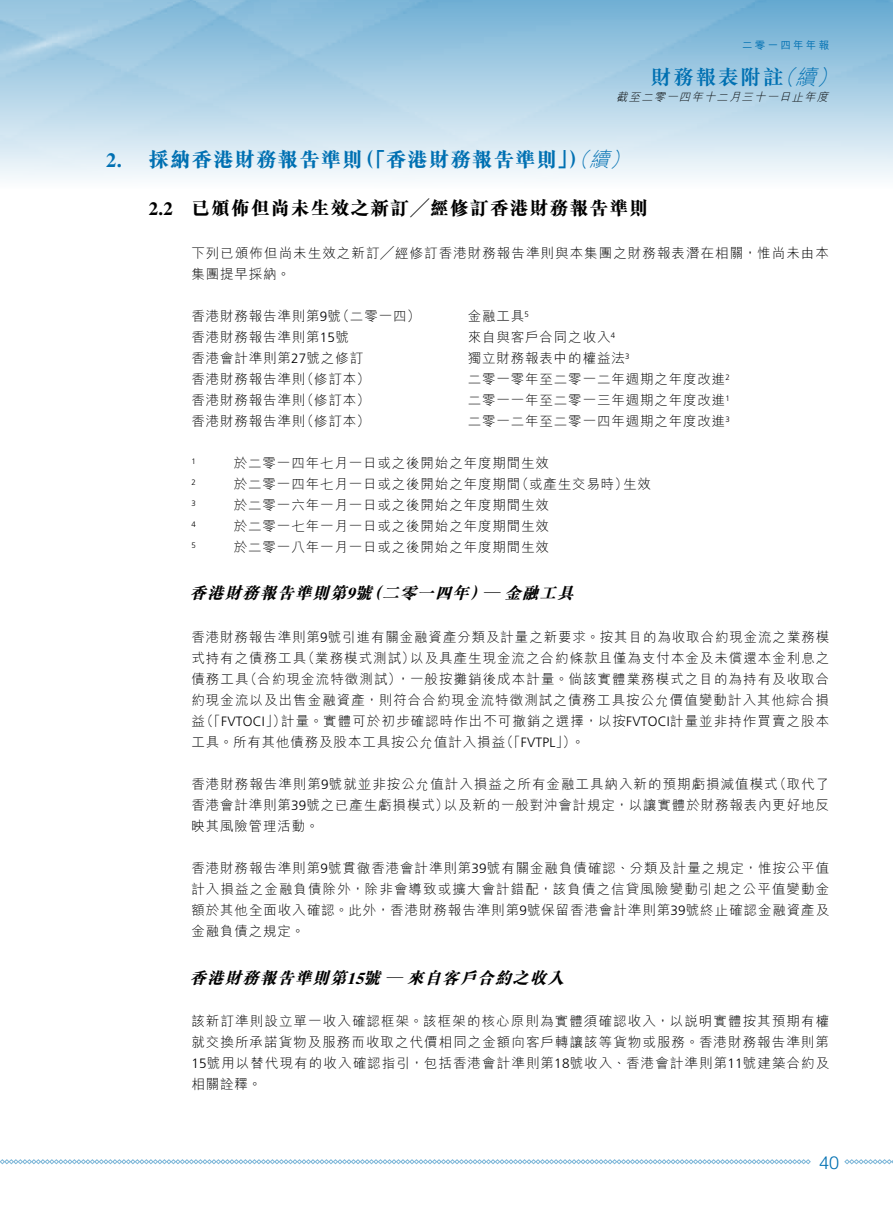
<style>
.page{position:relative;width:893px;height:1212px;background:#fff}
.page>*{position:absolute;margin:0;border:0;box-sizing:border-box;transform-origin:0 0}
._01_Subhead_1{font:700 21px "M Sung HK";letter-spacing:.065em;color:#0070b2}
._01_Subhead_1-2{font:italic 300 21px "M Hei HK";color:#0070b2}
._01_Subhead_1-3{font:800 20.25px "M Sung HK";letter-spacing:.06em;color:#0070b2}
._01_Subhead_1-4{font:italic 300 20.25px "M Hei HK";color:#0070b2}
._01_Subhead_1-5{font:700 20.25px "Times LT Std";color:#0070b2}
._02_Subhead_2{font:800 18.75px "M Sung HK";letter-spacing:.06em;color:#000}
._02_Subhead_2-2{font:700 18.75px "Times LT Std";color:#000}
.t1{font:300 18px "Helvetica LT Std";color:#0070b2}
._03_Subhead_3{font:italic 800 16.5px "M Sung HK";color:#000}
._03_Subhead_3-2{font:italic 700 16.5px "Times LT Std";color:#000}
._00_Body_Text{font:300 13.5px/21px "M Hei HK";letter-spacing:.065em;color:#000}
._00_Body_Text-2{font:300 13.5px "Frutiger LT Std";letter-spacing:.015em;color:#000}
.t2{font:italic 300 11.25px "M Hei HK";color:#000}
.t3{font:500 10.5px "M Hei HK";letter-spacing:.215em;color:#0070b2}
._00_Body_Text-3{font:300 7.8px "Frutiger LT Std";color:#000}
.s1{font-family:"M Hei HK";font-weight:300;font-style:italic}
.s2{font-family:"Frutiger LT Std"}
.s3{font-family:"Times LT Std";font-weight:700}
.s4{font-family:"M Hei HK"}
</style>
<div class="page">
<img style="left:0;top:0;width:893px;height:179px">
<svg style="left:844px;top:1159px;width:49px;height:5px"></svg>
<svg style="left:0;top:1159px;width:811px;height:5px"></svg>
<p class="_01_Subhead_1-5" style="left:106px;top:148px;width:17px">2.</p>
<p class="t3" style="left:742px;top:38px;width:88px">二零一四年年報</p>
<p class="_01_Subhead_1-2" style="left:795px;top:66px;width:28px">續</p>
<p class="_01_Subhead_1-2" style="left:774px;top:66px;width:28px">（</p>
<p class="_01_Subhead_1-2" style="left:816px;top:66px;width:28px">(</p>
<p class="_01_Subhead_1" style="left:651px;top:66px;width:135px">財務報表附註</p>
<p class="t2" style="left:616px;top:91px;width:216px">截至二零一四年十二月三十一日止年度</p>
<p class="_01_Subhead_1-3" style="left:149px;top:149px;width:215px">採納香港財務報告準則</p>
<p class="_01_Subhead_1-3" style="left:355px;top:149px;width:240px">（「香港財務報告準則」）<span class="s1">（</span></p>
<p class="_01_Subhead_1-4" style="left:589px;top:149px;width:27px">續</p>
<p class="_01_Subhead_1-4" style="left:610px;top:149px;width:27px">(</p>
<p class="_02_Subhead_2-2" style="left:149px;top:198px;width:25px">2.2</p>
<p class="_02_Subhead_2" style="left:191px;top:199px;width:458px">已頒佈但尚未生效之新訂╱經修訂香港財務報告準則</p>
<p class="_00_Body_Text" style="left:191px;top:242px;width:639px">下列已頒佈但尚未生效之新訂╱經修訂香港財務報告準則與本集團之財務報表潛在相關，惟尚未由本集團提早採納。</p>
<p class="_00_Body_Text-3" style="left:524px;top:310px;width:6px">5</p>
<p class="_00_Body_Text" style="left:336px;top:305px;width:85px">（二零一四）</p>
<p class="_00_Body_Text" style="left:191px;top:305px;width:151px">香港財務報告準則第號<span class="s2">9</span></p>
<p class="_00_Body_Text" style="left:468px;top:305px;width:58px">金融工具</p>
<p class="_00_Body_Text" style="left:191px;top:326px;width:159px">香港財務報告準則第<span class="s2">15</span>號</p>
<p class="_00_Body_Text" style="left:468px;top:326px;width:144px">來自與客戶合同之收入</p>
<p class="_00_Body_Text-3" style="left:611px;top:331px;width:6px">4</p>
<p class="_00_Body_Text" style="left:191px;top:347px;width:173px">香港會計準則第<span class="s2">27</span>號之修訂</p>
<p class="_00_Body_Text" style="left:468px;top:347px;width:159px">獨立財務報表中的權益法</p>
<p class="_00_Body_Text-3" style="left:625px;top:352px;width:6px">3</p>
<p class="_00_Body_Text" style="left:301px;top:368px;width:71px">（修訂本）</p>
<p class="_00_Body_Text" style="left:191px;top:368px;width:116px">香港財務報告準則</p>
<p class="_00_Body_Text" style="left:468px;top:368px;width:259px">二零一零年至二零一二年週期之年度改進</p>
<p class="_00_Body_Text-3" style="left:726px;top:373px;width:6px">2</p>
<p class="_00_Body_Text" style="left:301px;top:389px;width:71px">（修訂本）</p>
<p class="_00_Body_Text" style="left:191px;top:389px;width:116px">香港財務報告準則</p>
<p class="_00_Body_Text" style="left:468px;top:389px;width:259px">二零一一年至二零一三年週期之年度改進</p>
<p class="_00_Body_Text-3" style="left:726px;top:394px;width:6px">1</p>
<p class="_00_Body_Text" style="left:301px;top:410px;width:71px">（修訂本）</p>
<p class="_00_Body_Text" style="left:468px;top:410px;width:259px">二零一二年至二零一四年週期之年度改進</p>
<p class="_00_Body_Text" style="left:191px;top:410px;width:116px">香港財務報告準則</p>
<p class="_00_Body_Text" style="left:234px;top:452px;width:317px">於二零一四年七月一日或之後開始之年度期間生效</p>
<p class="_00_Body_Text-3" style="left:726px;top:415px;width:6px">3</p>
<p class="_00_Body_Text-3" style="left:191px;top:457px;width:6px">1</p>
<p class="_00_Body_Text-3" style="left:191px;top:478px;width:6px">2</p>
<p class="_00_Body_Text" style="left:515px;top:473px;width:114px">（或產生交易時）</p>
<p class="_00_Body_Text" style="left:234px;top:473px;width:288px">於二零一四年七月一日或之後開始之年度期間</p>
<p class="_00_Body_Text" style="left:623px;top:473px;width:29px">生效</p>
<p class="_00_Body_Text-3" style="left:191px;top:499px;width:6px">3</p>
<p class="_00_Body_Text" style="left:234px;top:494px;width:317px">於二零一六年一月一日或之後開始之年度期間生效</p>
<p class="_00_Body_Text-3" style="left:191px;top:520px;width:6px">4</p>
<p class="_00_Body_Text" style="left:234px;top:515px;width:317px">於二零一七年一月一日或之後開始之年度期間生效</p>
<p class="_00_Body_Text-3" style="left:191px;top:541px;width:6px">5</p>
<p class="_00_Body_Text" style="left:234px;top:536px;width:317px">於二零一八年一月一日或之後開始之年度期間生效</p>
<p class="_03_Subhead_3" style="left:347px;top:585px;width:128px">號<span class="s3">9</span> 二零一四年</p>
<p class="_03_Subhead_3" style="left:190px;top:585px;width:163px">香港財務報告準則第</p>
<p class="_00_Body_Text" style="left:191px;top:626px;width:639px;text-align:right">香港財務報告準則第<span class="s2">9</span>號引進有關金融資產分類及計量之新要求。按其目的為收取合約現金流之業務模以及具產生現金流之合約條款且僅為支付本金及未償還本金利息之</p>
<p class="_03_Subhead_3" style="left:469px;top:585px;width:110px">）— 金融工具</p>
<p class="_03_Subhead_3" style="left:365px;top:585px;width:22px">（</p>
<p class="_00_Body_Text" style="left:302px;top:647px;width:115px">（業務模式測試）</p>
<p class="_00_Body_Text" style="left:191px;top:647px;width:116px">式持有之債務工具</p>
<p class="_00_Body_Text" style="left:244px;top:668px;width:159px">（合約現金流特徵測試）</p>
<p class="_00_Body_Text" style="left:396px;top:668px;width:434px">，一般按攤銷後成本計量。倘該實體業務模式之目的為持有及收取合</p>
<p class="_00_Body_Text" style="left:191px;top:668px;width:59px">債務工具</p>
<p class="_00_Body_Text" style="left:191px;top:689px;width:639px">約現金流以及出售金融資產，則符合合約現金流特徵測試之債務工具按公允價值變動計入其他綜合損</p>
<p class="_00_Body_Text" style="left:281px;top:710px;width:549px">計量。實體可於初步確認時作出不可撤銷之選擇，以按<span class="s2">FVTOCI</span>計量並非持作買賣之股本</p>
<p class="_00_Body_Text-2" style="left:200px;top:713px;width:87px"><span class="s4">（「</span>FVTOCI<span class="s4">」）</span></p>
<p class="_00_Body_Text" style="left:191px;top:710px;width:15px">益</p>
<p class="_00_Body_Text-2" style="left:500px;top:734px;width:77px"><span class="s4">（「</span>FVTPL <span class="s4">(「</span></p>
<p class="_00_Body_Text" style="left:191px;top:731px;width:315px">工具。所有其他債務及股本工具按公允值計入損益</p>
<p class="_00_Body_Text" style="left:571px;top:731px;width:15px">。</p>
<p class="_00_Body_Text" style="left:773px;top:773px;width:58px">（取代了</p>
<p class="_00_Body_Text" style="left:444px;top:773px;width:387px;text-indent:-252px">香港財務報告準則第<span class="s2">9</span>號就並非按公允值計入損益之所有金融工具納入新的預期虧損減值模式<br>以及新的一般對沖會計規定，以讓實體於財務報表內更好地反</p>
<p class="_00_Body_Text" style="left:191px;top:794px;width:259px">香港會計準則第<span class="s2">39</span>號之已產生虧損模式）映其風險管理活動。</p>
<p class="_00_Body_Text" style="left:191px;top:857px;width:639px;text-align:justify">香港財務報告準則第<span class="s2">9</span>號貫徹香港會計準則第<span class="s2">39</span>號有關金融負債確認、分類及計量之規定，惟按公平值計入損益之金融負債除外，除非會導致或擴大會計錯配，該負債之信貸風險變動引起之公平值變動金額於其他全面收入確認。此外，香港財務報告準則第<span class="s2">9</span>號保留香港會計準則第<span class="s2">39</span>號終止確認金融資產及金融負債之規定。</p>
<p class="_03_Subhead_3" style="left:363px;top:969px;width:206px">號 — 來自客戶合約之收入</p>
<p class="_03_Subhead_3" style="left:190px;top:969px;width:163px">香港財務報告準則第</p>
<p class="_00_Body_Text" style="left:191px;top:1010px;width:639px;text-align:justify">該新訂準則設立單一收入確認框架。該框架的核心原則為實體須確認收入，以說明實體按其預期有權就交換所承諾貨物及服務而收取之代價相同之金額向客戶轉讓該等貨物或服務。香港財務報告準則第<span class="s2">15</span>號用以替代現有的收入確認指引，包括香港會計準則第<span class="s2">18</span>號收入、香港會計準則第<span class="s2">11</span>號建築合約及相關詮釋。</p>
<p class="_03_Subhead_3-2" style="left:347px;top:968px;width:23px">15</p>
<p class="t1" style="left:819px;top:1151px;width:22px">40</p>
</div>
